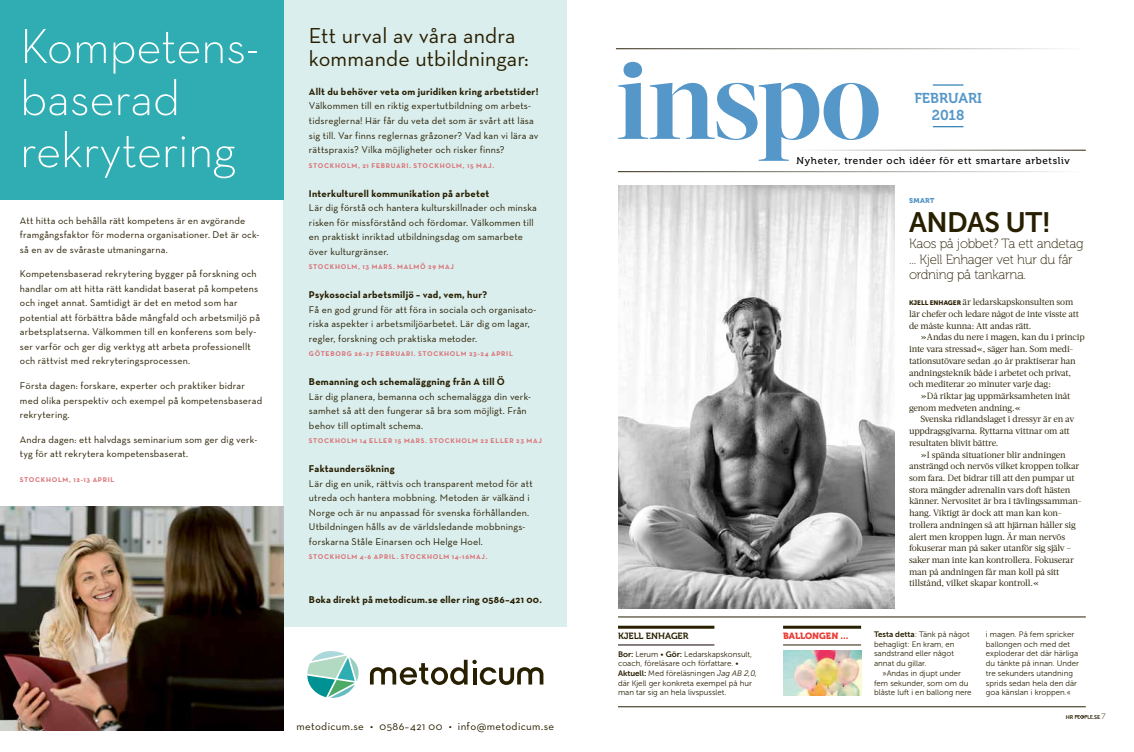
<style>
.page{position:relative;width:1134px;height:752px;background:#fff}
.page>*{position:absolute;margin:0;border:0;box-sizing:border-box;transform-origin:0 0}
.t1{font:700 109.7px "Acta Display";letter-spacing:-.02em;color:#5697c9}
.t2{font:300 50px/52px "Neutra Text";letter-spacing:-.01em;color:#fff}
.t3{font:28px "Museo Sans 700";letter-spacing:-.02em;color:#281f00}
.t4{font:22px/22.5px "Neutra Text";letter-spacing:.005em;color:#281f00}
.t5{font:14.3px/17.1px "Museo 700";color:#5697c9;text-align:center}
.t6{font:13.3px/15.2px "Museo 100";letter-spacing:-.02em;color:#281f00}
.t7{font:11px "Neutra Text";letter-spacing:.03em;color:#281f00}
.t8{font:10px/14.5px "Neutra Text";letter-spacing:.015em;color:#281f00}
.t9{font:700 10px "Neutra Text";letter-spacing:.02em;color:#281f00}
.t10{font:9.9px "Museo 500";letter-spacing:.07em;color:#000}
.t11{font:9px/11.7px "Acta";letter-spacing:-.02em;color:#281f00}
.t12{font:9px "Museo 700";color:#281f00}
.t13{font:9px "Museo 900";color:#e93d36}
.t14{font:7.9px/9.7px "Museo Sans 300";color:#281f00}
.t15{font:700 7px "Neutra Text";letter-spacing:.095em;color:#da7276}
.t16{font:7px "Museo 900";letter-spacing:.05em;color:#5697c9}
.t17{font:5.4px "Museo Sans 700";color:#281f00}
.s1{font-family:"Museo Sans 700"}
.s2{font-style:italic}
.s3{font-family:"Museo Sans 900";font-size:6.5px}
.s4{font-size:5.3px}
.s5{font-family:"Museo 100";font-size:8px}
</style>
<div class="page">
<svg style="left:1075px;top:715px;width:18px;height:3px"></svg>
<img style="left:618px;top:185px;width:276px;height:423px">
<img style="left:783px;top:650px;width:78px;height:44px">
<hr style="left:933px;top:85px;width:30px;height:1px;background:#0063a1">
<hr style="left:933px;top:126px;width:30px;height:1px;background:#0063a1">
<hr style="left:618px;top:616px;width:468px;height:1px;background:#281f00">
<hr style="left:618px;top:706px;width:468px;height:1px;background:#281f00">
<hr style="left:618px;top:644px;width:96px;height:1px;background:#130000">
<hr style="left:618px;top:625px;width:96px;height:3px;background:#281f00">
<hr style="left:783px;top:644px;width:78px;height:1px;background:#281f00">
<hr style="left:783px;top:625px;width:78px;height:3px;background:#281f00">
<svg style="left:370px;top:659px;width:173px;height:25px"></svg>
<svg style="left:307px;top:651px;width:52px;height:46px"></svg>
<div style="left:284px;top:0;width:283px;height:626px;background:#dbeeee"></div>
<div style="left:0;top:0;width:284px;height:199px;background:#30adb3"></div>
<img style="left:0;top:506px;width:284px;height:223px">
<h2 class="t2" style="left:20px;top:19px;width:241px">Kompetens&shy;baserad rekrytering</h2>
<p class="t8" style="left:20px;top:213px;width:241px">Att hitta och behålla rätt kompetens är en avgörande framgångsfaktor för moderna organisationer. Det är ock&shy;så en av de svåraste utmaningarna.</p>
<p class="t8" style="left:20px;top:266px;width:242px">Kompetensbaserad rekrytering bygger på forskning och handlar om att hitta rätt kandidat baserat på kompetens och inget annat. Samtidigt är det en metod som har potential att förbättra både mångfald och arbetsmiljö på arbetsplatserna. Välkommen till en konferens som bely&shy;ser varför och ger dig verktyg att arbeta professionellt och rättvist med rekryteringsprocessen.</p>
<p class="t8" style="left:20px;top:378px;width:244px">Första dagen: forskare, experter och praktiker bidrar med olika perspektiv och exempel på kompetensbaserad rekrytering.</p>
<p class="t8" style="left:20px;top:431px;width:239px">Andra dagen: ett halvdags seminarium som ger dig verk&shy;tyg för att rekrytera kompetensbaserat.</p>
<p class="t15" style="left:20px;top:474px;width:96px">STOCKHOLM, 12-13 APRIL</p>
<h3 class="t4" style="left:309px;top:24px;width:221px">Ett urval av våra andra kommande utbildningar:</h3>
<p class="t9" style="left:309px;top:85px;width:231px">Allt du behöver veta om juridiken kring arbetstider!</p>
<p class="t8" style="left:309px;top:99px;width:231px">Välkommen till en riktig expertutbildning om arbets&shy;tidsreglerna! Här får du veta det som är svårt att läsa sig till. Var finns reglernas gråzoner? Vad kan vi lära av rättspraxis? Vilka möjligheter och risker finns?</p>
<p class="t15" style="left:309px;top:161px;width:187px">STOCKHOLM, 21 FEBRUARI. STOCKHOLM, 15 MAJ.</p>
<p class="t9" style="left:309px;top:187px;width:182px">Interkulturell kommunikation på arbetet</p>
<p class="t8" style="left:309px;top:200px;width:230px">Lär dig förstå och hantera kulturskillnader och minska risken för missförstånd och fördomar. Välkommen till en praktiskt inriktad utbildningsdag om samarbete över kulturgränser.</p>
<p class="t15" style="left:309px;top:262px;width:146px">STOCKHOLM, 13 MARS. MALMÖ 29 MAJ</p>
<p class="t9" style="left:309px;top:288px;width:180px">Psykosocial arbetsmiljö – vad, vem, hur?</p>
<p class="t8" style="left:309px;top:302px;width:229px">Få en god grund för att föra in sociala och organisato&shy;riska aspekter i arbetsmiljöarbetet. Lär dig om lagar, regler, forskning och praktiska metoder.</p>
<p class="t15" style="left:309px;top:349px;width:205px">GÖTEBORG 26-27 FEBRUARI. STOCKHOLM 23-24 APRIL</p>
<p class="t9" style="left:309px;top:375px;width:197px">Bemanning och schemaläggning från A till Ö</p>
<p class="t8" style="left:309px;top:389px;width:224px">Lär dig planera, bemanna och schemalägga din verk&shy;samhet så att den fungerar så bra som möjligt. Från behov till optimalt schema.</p>
<p class="t15" style="left:309px;top:436px;width:234px">STOCKHOLM 14 ELLER 15 MARS. STOCKHOLM 22 ELLER 23 MAJ</p>
<p class="t9" style="left:309px;top:462px;width:87px">Faktaundersökning</p>
<p class="t8" style="left:309px;top:476px;width:225px">Lär dig en unik, rättvis och transparent metod för att utreda och hantera mobbning. Metoden är välkänd i Norge och är nu anpassad för svenska förhållanden.<br>Utbildningen hålls av de världsledande mobbnings&shy;forskarna Ståle Einarsen och Helge Hoel.</p>
<p class="t15" style="left:309px;top:552px;width:180px">STOCKHOLM 4-6 APRIL. STOCKHOLM 14-16MAJ.</p>
<p class="t9" style="left:309px;top:593px;width:234px">Boka direkt på metodicum.se eller ring 0586–421 00.</p>
<p class="t7" style="left:297px;top:719px;width:259px">metodicum.se • 0586–421 00 • info@metodicum.se</p>
<h1 class="t1" style="left:616px;top:35px;width:267px">inspo</h1>
<h3 class="t5" style="left:914px;top:89px;width:69px">FEBRUARI<br>2018</h3>
<p class="t10" style="left:797px;top:155px;width:275px">Nyheter, trender och idéer för ett smartare arbetsliv</p>
<p class="t12" style="left:618px;top:631px;width:72px">KJELL ENHAGER</p>
<p class="t13" style="left:783px;top:630px;width:67px">BALLONGEN ...</p>
<p class="t14" style="left:618px;top:648px;width:141px"><span class="s1">Bor:</span> Lerum • <span class="s1">Gör:</span> Ledarskapskonsult, coach, föreläsare och författare. • <span class="s1">Aktuell:</span> Med föreläsningen <span class="s2">Jag AB 2,0, </span>där Kjell ger konkreta exempel på hur man tar sig an hela livspusslet.</p>
<p class="t16" style="left:909px;top:197px;width:27px">SMART</p>
<h3 class="t6" style="left:909px;top:236px;width:176px">Kaos på jobbet? Ta ett andetag ... Kjell Enhager vet hur du får ordning på tankarna.</h3>
<p class="t11" style="left:909px;top:296px;width:171px"><span class="s3">KJELL ENHAGER</span> är ledarskapskonsulten som lär chefer och ledare något de inte visste att de måste kunna: Att andas rätt.</p>
<p class="t11" style="left:920px;top:331px;width:166px">»Andas du nere i magen, kan du i princip</p>
<p class="t11" style="left:909px;top:343px;width:166px">inte vara stressad«, säger han. Som medi-</p>
<p class="t11" style="left:909px;top:355px;width:168px">tationsutövare sedan 40 år praktiserar han</p>
<p class="t11" style="left:909px;top:366px;width:163px">andningsteknik både i arbetet och privat,</p>
<p class="t11" style="left:909px;top:378px;width:143px">och mediterar 20 minuter varje dag:</p>
<p class="t11" style="left:920px;top:390px;width:151px">»Då riktar jag uppmärksamheten inåt</p>
<p class="t11" style="left:909px;top:401px;width:113px">genom medveten andning.«</p>
<p class="t11" style="left:920px;top:413px;width:155px">Svenska ridlandslaget i dressyr är en av</p>
<p class="t11" style="left:909px;top:425px;width:162px">uppdragsgivarna. Ryttarna vittnar om att</p>
<p class="t11" style="left:909px;top:437px;width:91px">resultaten blivit bättre.</p>
<p class="t11" style="left:920px;top:448px;width:147px">»I spända situationer blir andningen</p>
<p class="t11" style="left:909px;top:460px;width:172px">ansträngd och nervös vilket kroppen tolkar</p>
<p class="t11" style="left:909px;top:472px;width:167px">som fara. Det bidrar till att den pumpar ut</p>
<p class="t11" style="left:909px;top:483px;width:163px">stora mängder adrenalin vars doft hästen</p>
<p class="t11" style="left:909px;top:495px;width:174px">känner. Nervositet är bra i tävlingssamman-</p>
<p class="t11" style="left:909px;top:507px;width:154px">hang. Viktigt är dock att man kan kon-</p>
<p class="t11" style="left:909px;top:518px;width:168px">trollera andningen så att hjärnan håller sig</p>
<p class="t11" style="left:909px;top:530px;width:158px">alert men kroppen lugn. Är man nervös</p>
<p class="t11" style="left:909px;top:542px;width:164px">fokuserar man på saker utanför sig själv –</p>
<p class="t11" style="left:909px;top:554px;width:166px">saker man inte kan kontrollera. Fokuserar</p>
<p class="t11" style="left:909px;top:565px;width:152px">man på andningen får man koll på sitt</p>
<p class="t11" style="left:909px;top:577px;width:132px">tillstånd, vilket skapar kontroll.«</p>
<h3 class="t3" style="left:909px;top:206px;width:143px">ANDAS UT!</h3>
<p class="t14" style="left:874px;top:629px;width:97px"><span class="s1">Testa detta</span>: Tänk på något behagligt: En kram, en sandstrand eller något annat du gillar.</p>
<p class="t14" style="left:874px;top:668px;width:99px;text-align:center">»Andas in djupt under<br>fem sekunder, som om du blåste luft i en ballong nere</p>
<p class="t14" style="left:986px;top:629px;width:95px">i magen. På fem spricker ballongen och med det exploderar det där härliga du tänkte på innan. Under tre sekunders utandning sprids sedan hela den där goa känslan i kroppen.«</p>
<p class="t17" style="left:1066px;top:713px;width:9px">HR</p>
<p class="t17" style="left:1093px;top:713px;width:14px"><span class="s4">.</span>SE <span class="s5">7</span></p>
</div>
